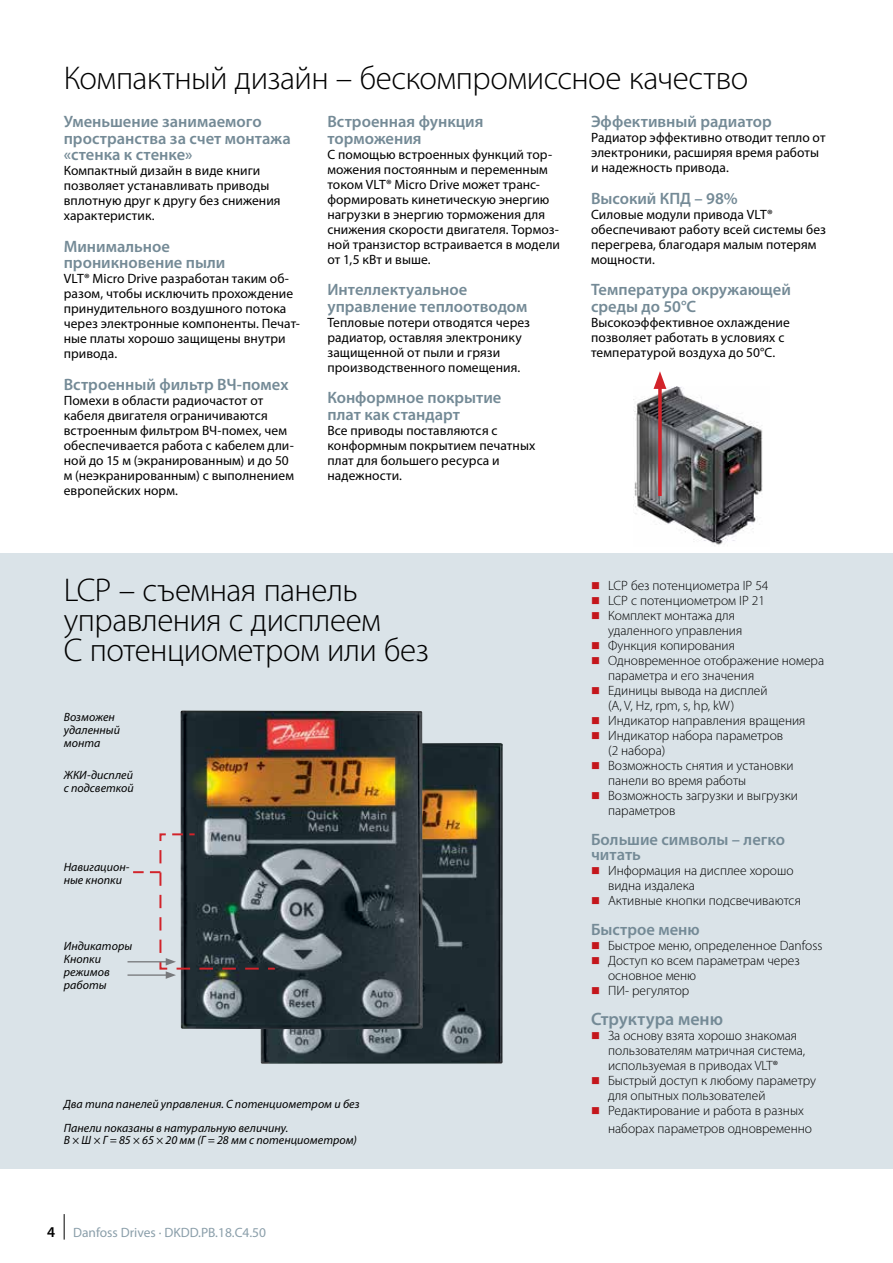
<style>
.page{position:relative;width:893px;height:1263px;background:#fff}
.page>*{position:absolute;margin:0;border:0;box-sizing:border-box;transform-origin:0 0}
.t1{font:300 33px/30px "Myriad Pro";letter-spacing:-.015em;color:#000}
.t2{font:600 18px "Myriad Pro";color:#748a96}
.t3{font:600 16.5px/16.5px "Myriad Pro";color:#748a96}
.t4{font:13.5px/15px "Myriad Pro";letter-spacing:.005em;color:#000}
.t5{font:300 13.5px/15px "Myriad Pro";color:#000}
.t6{font:13.5px "Myriad Pro";color:#8b9faa}
.t7{font:italic 12px/13.2px "Myriad Pro";letter-spacing:.005em;color:#000}
.s1{font-weight:600;font-size:15px;color:#000}
</style>
<div class="page">
<div style="left:0;top:554px;width:893px;height:615px;background:#dae3e8"></div>
<img style="left:634px;top:386px;width:129px;height:160px">
<svg style="left:658px;top:389px;width:4px;height:107px"></svg>
<svg style="left:654px;top:371px;width:12px;height:18px"></svg>
<img style="left:260px;top:743px;width:243px;height:321px">
<img style="left:180px;top:710px;width:243px;height:319px">
<hr style="left:128px;top:961px;width:40px;height:1px;background:#77787b">
<hr style="left:128px;top:974px;width:40px;height:2px;background:#77787b">
<svg style="left:133px;top:832px;width:144px;height:147px"></svg>
<svg style="left:64px;top:1214px;width:1px;height:25px"></svg>
<h1 class="t1" style="left:64px;top:63px;width:686px">Компактный дизайн – бескомпромиссное качество</h1>
<p class="t3" style="left:64px;top:114px;width:228px">Уменьшение занимаемого пространства за счет монтажа «стенка к стенке»</p>
<p class="t4" style="left:64px;top:163px;width:218px">Компактный дизайн в виде книги позволяет устанавливать приводы вплотную друг к другу без снижения характеристик.</p>
<p class="t3" style="left:64px;top:238px;width:163px">Минимальное проникновение пыли</p>
<p class="t4" style="left:64px;top:271px;width:238px">VLT® Micro Drive разработан таким об&shy;разом, чтобы исключить прохождение принудительного воздушного потока через электронные компоненты. Печат&shy;ные платы хорошо защищены внутри привода.</p>
<p class="t3" style="left:64px;top:376px;width:226px">Встроенный фильтр ВЧ-помех</p>
<p class="t4" style="left:64px;top:392px;width:232px">Помехи в области радиочастот от кабеля двигателя ограничиваются встроенным фильтром ВЧ-помех, чем обеспечивается работа с кабелем дли&shy;ной до 15 м (экранированным) и до 50 м (неэкранированным) с выполнением европейских норм.</p>
<p class="t3" style="left:327px;top:114px;width:158px">Встроенная функция торможения</p>
<p class="t4" style="left:327px;top:146px;width:234px">С помощью встроенных функций тор&shy;можения постоянным и переменным током VLT® Micro Drive может транс&shy;формировать кинетическую энергию нагрузки в энергию торможения для снижения скорости двигателя. Тормоз&shy;ной транзистор встраивается в модели от 1,5 кВт и выше.</p>
<p class="t3" style="left:327px;top:282px;width:202px">Интеллектуальное управление теплоотводом</p>
<p class="t4" style="left:327px;top:314px;width:204px">Тепловые потери отводятся через радиатор, оставляя электронику защищенной от пыли и грязи производственного помещения.</p>
<p class="t3" style="left:327px;top:390px;width:176px">Конформное покрытие плат как стандарт</p>
<p class="t4" style="left:327px;top:422px;width:209px">Все приводы поставляются с конформным покрытием печатных плат для большего ресурса и надежности.</p>
<p class="t3" style="left:591px;top:114px;width:182px">Эффективный радиатор</p>
<p class="t4" style="left:591px;top:130px;width:236px">Радиатор эффективно отводит тепло от электроники, расширяя время работы и надежность привода.</p>
<p class="t3" style="left:591px;top:190px;width:148px">Высокий КПД – 98%</p>
<p class="t4" style="left:591px;top:206px;width:236px">Силовые модули привода VLT® обеспечивают работу всей системы без перегрева, благодаря малым потерям мощности.</p>
<p class="t3" style="left:591px;top:282px;width:201px">Температура окружающей среды до 50°С</p>
<p class="t4" style="left:591px;top:314px;width:200px">Высокоэффективное охлаждение позволяет работать в условиях с температурой воздуха до 50°С.</p>
<h1 class="t1" style="left:64px;top:575px;width:367px">LCP – съемная панель управления с дисплеем<br>С потенциометром или без</h1>
<p class="t7" style="left:64px;top:710px;width:58px">Возможен удаленный монта</p>
<p class="t7" style="left:64px;top:768px;width:72px">ЖКИ-дисплей с подсветкой</p>
<p class="t7" style="left:64px;top:860px;width:67px">Навигацион&shy;ные кнопки</p>
<p class="t7" style="left:64px;top:939px;width:70px">Индикаторы<br>Кнопки режимов работы</p>
<p class="t7" style="left:64px;top:1092px;width:297px;line-height:24px">Два типа панелей управления. С потенциометром и без<br>Панели показаны в натуральную величину.</p>
<p class="t7" style="left:64px;top:1133px;width:295px">В × Ш × Г = 85 × 65 × 20 мм (Г = 28 мм с потенциометром)</p>
<p class="t5" style="left:608px;top:578px;width:218px">LCP без потенциометра IP 54<br>LCP c потенциометром IP 21<br>Комплект монтажа для<br>удаленного управления<br>Функция копирования<br>Одновременное отображение номера параметра и его значения<br>Единицы вывода на дисплей<br>(A, V, Hz, rpm, s, hp, kW)<br>Индикатор направления вращения<br>Индикатор набора параметров<br>(2 набора)<br>Возможность снятия и установки панели во время работы<br>Возможность загрузки и выгрузки параметров</p>
<p class="t3" style="left:591px;top:832px;width:195px;line-height:15px">Большие символы – легко читать</p>
<p class="t5" style="left:608px;top:863px;width:194px">Информация на дисплее хорошо видна издалека<br>Активные кнопки подсвечиваются</p>
<p class="t3" style="left:591px;top:922px;width:110px">Быстрое меню</p>
<p class="t5" style="left:608px;top:938px;width:216px">Быстрое меню, определенное Danfoss<br>Доступ ко всем параметрам через основное меню<br>ПИ- регулятор</p>
<h2 class="t2" style="left:591px;top:1009px;width:133px">Структура меню</h2>
<p class="t5" style="left:608px;top:1028px;width:209px">За основу взята хорошо знакомая пользователям матричная система, используемая в приводах VLT®<br>Быстрый доступ к любому параметру для опытных пользователей<br>Редактирование и работа в разных</p>
<p class="t5" style="left:608px;top:1121px;width:205px">наборах параметров одновременно</p>
<p class="t6" style="left:47px;top:1224px;width:220px"><span class="s1">4</span> Danfoss Drives · DKDD.PB.18.C4.50</p>
</div>
